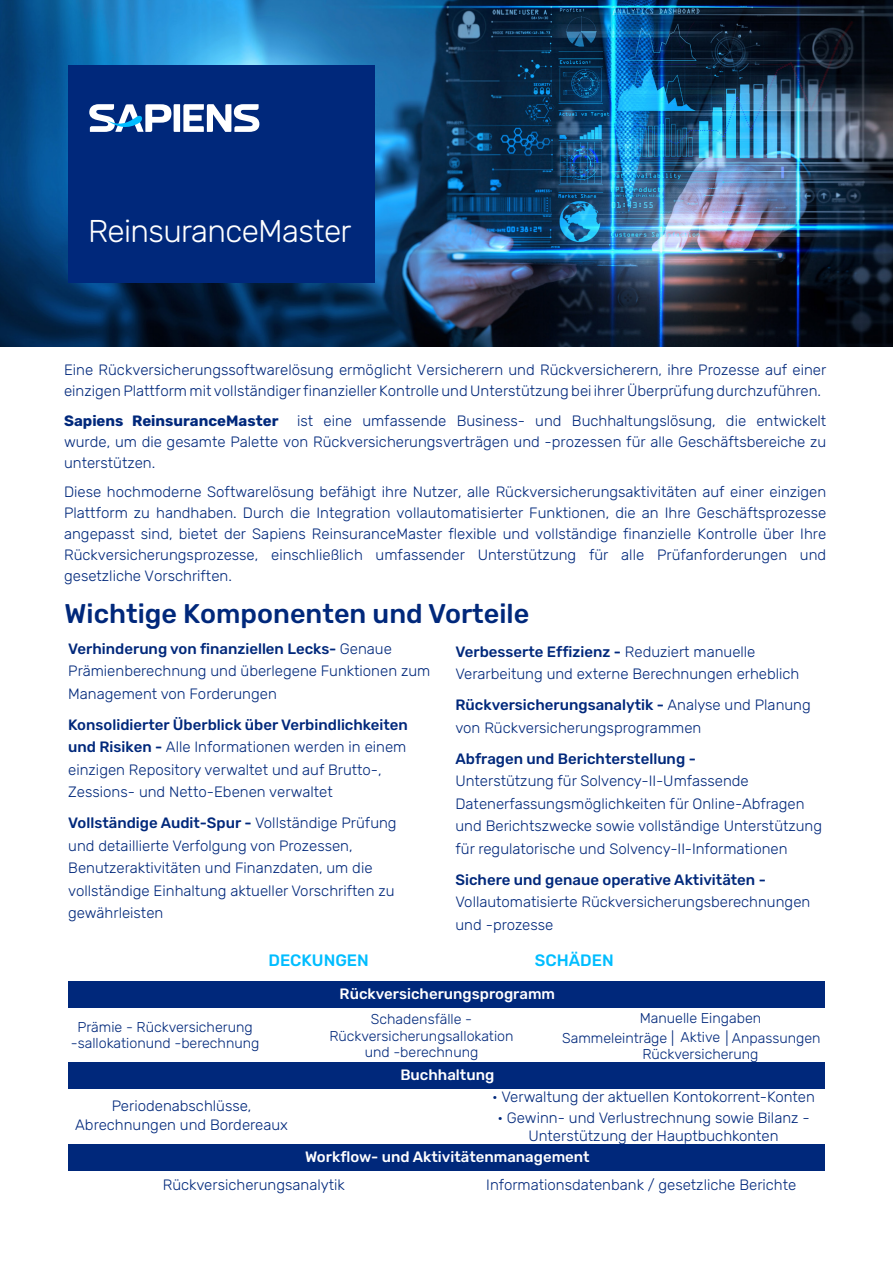
<style>
.page{position:relative;width:893px;height:1263px;background:#fff}
.page>*{position:absolute;margin:0;border:0;box-sizing:border-box;transform-origin:0 0}
.t1{font:300 31.5px "Rubik";letter-spacing:-.02em;color:#fff}
.t2{font:500 27px "Rubik";color:#00287b}
.t3{font:500 16.5px "Rubik";color:#00bdff}
.t4{font:300 15px/22.5px "Rubik";color:#00287b}
.t5{font:500 15px "Rubik";color:#fff}
.t6{font:500 15px "Rubik";color:#00287b}
.t7{font:700 15px "Rubik";color:#00287b}
.t8{font:300 14.25px/16.5px "Rubik";color:#00287b;text-align:center}
.s1{font-weight:500}
</style>
<div class="page">
<img style="left:0;top:0;width:892px;height:347px">
<div style="left:68px;top:65px;width:306px;height:218px;background:#00287b"></div>
<svg style="left:89px;top:104px;width:170px;height:28px"></svg>
<div style="left:68px;top:981px;width:757px;height:27px;background:#00287b"></div>
<div style="left:68px;top:1062px;width:756px;height:27px;background:#00287b"></div>
<div style="left:68px;top:1144px;width:756px;height:26px;background:#00287b"></div>
<h1 class="t1" style="left:88px;top:214px;width:265px">ReinsuranceMaster</h1>
<p class="t4" style="left:64px;top:360px;width:764px;line-height:21px">Eine Rückversicherungssoftwarelösung ermöglicht Versicherern und Rückversicherern, ihre Prozesse auf einer einzigen Plattform mit vollständiger finanzieller Kontrolle und Unterstützung bei ihrer Überprüfung durchzuführen.</p>
<p class="t4" style="left:756px;top:410px;width:71px">entwickelt</p>
<p class="t4" style="left:362px;top:410px;width:86px">umfassende</p>
<p class="t7" style="left:64px;top:412px;width:61px">Sapiens</p>
<p class="t4" style="left:64px;top:432px;width:764px;line-height:21px">wurde, um die gesamte Palette von Rückversicherungsverträgen und -prozessen für alle Geschäftsbereiche zu unterstützen.</p>
<p class="t4" style="left:64px;top:482px;width:764px;line-height:21px;text-align:right">Diese hochmoderne Softwarelösung befähigt ihre Nutzer, alle Rückversicherungsaktivitäten auf einer einzigen Plattform zu handhaben. Durch die Integration vollautomatisierter Funktionen, die an Ihre Geschäftsprozesse angepasst sind, bietet der Sapiens ReinsuranceMaster flexible und vollständige finanzielle Kontrolle über Ihre und</p>
<p class="t7" style="left:132px;top:412px;width:148px">ReinsuranceMaster</p>
<p class="t4" style="left:297px;top:410px;width:18px">ist</p>
<p class="t4" style="left:324px;top:410px;width:30px">eine</p>
<p class="t4" style="left:457px;top:410px;width:70px">Business-</p>
<p class="t4" style="left:535px;top:410px;width:28px">und</p>
<p class="t4" style="left:572px;top:410px;width:145px">Buchhaltungslösung,</p>
<p class="t4" style="left:726px;top:410px;width:22px">die</p>
<p class="t4" style="left:376px;top:544px;width:91px">umfassender</p>
<p class="t4" style="left:589px;top:544px;width:21px">für</p>
<p class="t4" style="left:657px;top:544px;width:132px">Prüfanforderungen</p>
<p class="t4" style="left:64px;top:545px;width:196px;line-height:21px">Rückversicherungsprozesse, gesetzliche Vorschriften.</p>
<h2 class="t2" style="left:65px;top:598px;width:466px">Wichtige Komponenten und Vorteile</h2>
<p class="t4" style="left:271px;top:544px;width:93px">einschließlich</p>
<p class="t4" style="left:478px;top:544px;width:100px">Unterstützung</p>
<p class="t4" style="left:621px;top:544px;width:24px">alle</p>
<p class="t4" style="left:68px;top:638px;width:364px"><span class="s1">Verhinderung von finanziellen Lecks-</span> Genaue<br>Prämienberechnung und überlegene Funktionen zum<br>Management von Forderungen</p>
<p class="t4" style="left:68px;top:714px;width:341px"><span class="s1">Konsolidierter Überblick über Verbindlichkeiten und Risiken -</span> Alle Informationen werden in einem einzigen Repository verwaltet und auf Brutto-, Zessions- und Netto-Ebenen verwaltet</p>
<p class="t4" style="left:68px;top:812px;width:330px"><span class="s1">Vollständige Audit-Spur -</span> Vollständige Prüfung und detaillierte Verfolgung von Prozessen, Benutzeraktivitäten und Finanzdaten, um die vollständige Einhaltung aktueller Vorschriften zu gewährleisten</p>
<p class="t3" style="left:269px;top:951px;width:102px">DECKUNGEN</p>
<p class="t4" style="left:455px;top:641px;width:345px"><span class="s1">Verbesserte Effizienz -</span> Reduziert manuelle<br>Verarbeitung und externe Berechnungen erheblich</p>
<p class="t4" style="left:455px;top:694px;width:357px"><span class="s1">Rückversicherungsanalytik -</span> Analyse und Planung von Rückversicherungsprogrammen</p>
<p class="t6" style="left:455px;top:750px;width:242px">Abfragen und Berichterstellung -</p>
<p class="t4" style="left:455px;top:770px;width:368px">Unterstützung für Solvency- -I I Umfassende Datenerfassungsmöglichkeiten für Online-Abfragen und Berichtszwecke sowie vollständige Unterstützung für regulatorische und Solvency- -I I Informationen</p>
<p class="t6" style="left:455px;top:871px;width:312px">Sichere und genaue operative Aktivitäten -</p>
<p class="t4" style="left:455px;top:891px;width:356px">Vollautomatisierte Rückversicherungsberechnungen und -prozesse</p>
<p class="t3" style="left:535px;top:951px;width:80px">SCHÄDEN</p>
<p class="t8" style="left:77px;top:1019px;width:177px">Prämie - Rückversicherung</p>
<p class="t8" style="left:71px;top:1035px;width:190px">-sallokationund -berechnung</p>
<p class="t4" style="left:75px;top:1096px;width:214px;line-height:19.5px;text-align:center">Periodenabschlüsse,<br>Abrechnungen und Bordereaux</p>
<p class="t5" style="left:340px;top:985px;width:217px">Rückversicherungsprogramm</p>
<p class="t8" style="left:640px;top:1010px;width:123px">Manuelle Eingaben</p>
<p class="t8" style="left:329px;top:1011px;width:186px">Schadensfälle -<br>Rückversicherungsallokation und -berechnung</p>
<p class="t4" style="left:492px;top:1086px;width:324px">• Verwaltung der aktuellen Kontokorrent-Konten</p>
<p class="t4" style="left:497px;top:1109px;width:314px;line-height:18px;text-align:center">• Gewinn- und Verlustrechnung sowie Bilanz -<br>Unterstützung der Hauptbuchkonten</p>
<p class="t8" style="left:562px;top:1030px;width:113px">Sammeleinträge |</p>
<p class="t8" style="left:681px;top:1030px;width:142px">Aktive | Anpassungen</p>
<p class="t8" style="left:642px;top:1046px;width:118px">Rückversicherung</p>
<p class="t5" style="left:400px;top:1066px;width:95px">Buchhaltung</p>
<p class="t5" style="left:305px;top:1148px;width:286px">Workflow- und Aktivitätenmanagement</p>
<p class="t4" style="left:486px;top:1174px;width:311px">Informationsdatenbank / gesetzliche Berichte</p>
<p class="t4" style="left:163px;top:1174px;width:183px">Rückversicherungsanalytik</p>
</div>
